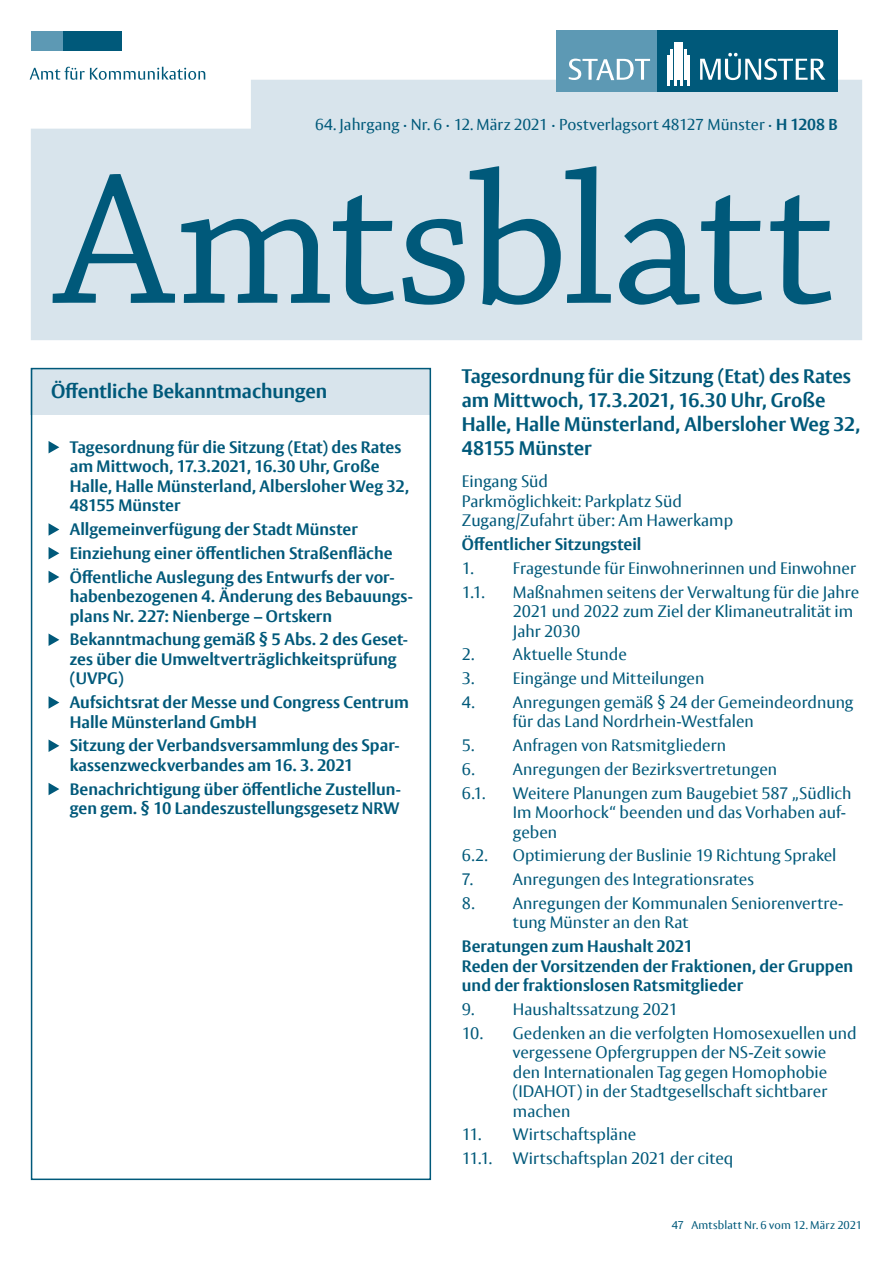
<style>
.page{position:relative;width:893px;height:1263px;background:#fff}
.page>*{position:absolute;margin:0;border:0;box-sizing:border-box;transform-origin:0 0}
.t1{font:195px "Chaparral Pro";letter-spacing:-.015em;color:#00597a}
.t2{font:700 19.5px/24px "Vesta Pro";letter-spacing:-.005em;color:#00597a}
.t3{font:16.5px/19.5px "Vesta Pro";color:#00597a}
.t4{font:700 16.5px/19.5px "Vesta Pro";color:#00597a}
.t5{font:15.75px "Vesta Pro";color:#00597a}
.t6{font:11.25px "Vesta Pro";letter-spacing:.015em;color:#00597a}
.s1{font-weight:700}
</style>
<div class="page">
<div style="left:31px;top:80px;width:831px;height:260px;background:#d8e4ec"></div>
<div style="left:31px;top:368px;width:400px;height:47px;background:#d8e4ec"></div>
<div style="left:31px;top:368px;width:400px;height:812px;border:2px solid #00597a"></div>
<svg style="left:49px;top:441px;width:10px;height:12px"></svg>
<svg style="left:49px;top:523px;width:10px;height:13px"></svg>
<svg style="left:49px;top:547px;width:10px;height:12px"></svg>
<svg style="left:49px;top:571px;width:10px;height:12px"></svg>
<svg style="left:49px;top:633px;width:10px;height:13px"></svg>
<svg style="left:49px;top:696px;width:10px;height:13px"></svg>
<svg style="left:49px;top:739px;width:10px;height:13px"></svg>
<svg style="left:49px;top:783px;width:10px;height:12px"></svg>
<div style="left:31px;top:31px;width:32px;height:20px;background:#5d99b4"></div>
<div style="left:63px;top:31px;width:58px;height:20px;background:#00597a"></div>
<svg style="left:30px;top:67px;width:175px;height:13px"></svg>
<div style="left:556px;top:31px;width:101px;height:61px;background:#5d99b4"></div>
<div style="left:657px;top:31px;width:181px;height:61px;background:#00597a"></div>
<hr style="left:667px;top:55px;width:2px;height:31px;background:#fff">
<hr style="left:671px;top:49px;width:2px;height:31px;background:#fff">
<hr style="left:674px;top:42px;width:2px;height:44px;background:#fff">
<hr style="left:677px;top:42px;width:3px;height:38px;background:#fff">
<hr style="left:681px;top:42px;width:2px;height:44px;background:#fff">
<hr style="left:684px;top:49px;width:2px;height:31px;background:#fff">
<hr style="left:688px;top:55px;width:2px;height:31px;background:#fff">
<svg style="left:569px;top:59px;width:81px;height:21px"></svg>
<svg style="left:700px;top:53px;width:125px;height:27px"></svg>
<p class="t5" style="left:315px;top:115px;width:524px">64. Jahrgang · Nr. 6 · 12. März 2021 · Postverlagsort 48127 Münster · <span class="s1">H 1208 B</span></p>
<h1 class="t1" style="left:55px;top:133px;width:781px">Amtsblatt</h1>
<h2 class="t2" style="left:51px;top:379px;width:278px">Öffentliche Bekanntmachungen</h2>
<p class="t4" style="left:70px;top:437px;width:341px">Tagesordnung für die Sitzung (Etat) des Rates am Mittwoch, 17.3.2021, 16.30 Uhr, Große Halle, Halle Münsterland, Albersloher Weg 32, 48155 Münster</p>
<p class="t4" style="left:70px;top:519px;width:290px">Allgemeinverfügung der Stadt Münster</p>
<p class="t4" style="left:70px;top:543px;width:324px">Einziehung einer öffentlichen Straßenfläche</p>
<p class="t4" style="left:70px;top:567px;width:345px">Öffentliche Auslegung des Entwurfs der vor&shy;habenbezogenen 4. Änderung des Bebauungs-</p>
<p class="t4" style="left:70px;top:630px;width:340px">Bekanntmachung gemäß § 5 Abs. 2 des Geset-</p>
<p class="t4" style="left:70px;top:606px;width:264px">plans Nr. 227: Nienberge – Ortskern</p>
<p class="t4" style="left:70px;top:649px;width:328px">zes über die Umweltverträglichkeitsprüfung (UVPG)</p>
<p class="t4" style="left:70px;top:692px;width:341px">Aufsichtsrat der Messe und Congress Centrum<br>Halle Münsterland GmbH</p>
<p class="t4" style="left:70px;top:755px;width:285px">kassenzweckverbandes am 16. 3. 2021</p>
<p class="t4" style="left:70px;top:798px;width:331px">gen gem. § 10 Landeszustellungsgesetz NRW</p>
<p class="t4" style="left:70px;top:736px;width:331px">Sitzung der Verbandsversammlung des Spar-</p>
<p class="t4" style="left:70px;top:779px;width:333px">Benachrichtigung über öffentliche Zustellun-</p>
<h3 class="t2" style="left:462px;top:364px;width:400px">Tagesordnung für die Sitzung (Etat) des Rates am Mittwoch, 17.3.2021, 16.30 Uhr, Große Halle, Halle Münsterland, Albersloher Weg 32, 48155 Münster</h3>
<p class="t3" style="left:462px;top:471px;width:273px">Eingang Süd<br>Parkmöglichkeit: Parkplatz Süd<br>Zugang/Zufahrt über: Am Hawerkamp</p>
<h4 class="t4" style="left:462px;top:534px;width:181px">Öffentlicher Sitzungsteil</h4>
<p class="t3" style="left:462px;top:558px;width:396px">1. Fragestunde für Einwohnerinnen und Einwohner</p>
<p class="t3" style="left:462px;top:582px;width:24px">1.1.</p>
<p class="t3" style="left:513px;top:582px;width:348px">Maßnahmen seitens der Verwaltung für die Jahre<br>2021 und 2022 zum Ziel der Klimaneutralität im<br>Jahr 2030</p>
<p class="t3" style="left:462px;top:644px;width:167px">2. Aktuelle Stunde</p>
<p class="t3" style="left:462px;top:668px;width:244px">3. Eingänge und Mitteilungen</p>
<p class="t3" style="left:513px;top:692px;width:342px;text-indent:-51px">4. Anregungen gemäß § 24 der Gemeindeordnung für das Land Nordrhein-Westfalen</p>
<p class="t3" style="left:462px;top:735px;width:266px">5. Anfragen von Ratsmitgliedern</p>
<p class="t3" style="left:462px;top:759px;width:317px">6. Anregungen der Bezirksvertretungen</p>
<p class="t3" style="left:462px;top:783px;width:25px">6.1.</p>
<p class="t3" style="left:513px;top:783px;width:340px">Weitere Planungen zum Baugebiet 587 „Südlich</p>
<p class="t3" style="left:513px;top:822px;width:46px">geben</p>
<p class="t3" style="left:462px;top:846px;width:27px">6.2.</p>
<p class="t3" style="left:513px;top:846px;width:325px">Optimierung der Buslinie 19 Richtung Sprakel</p>
<p class="t3" style="left:462px;top:869px;width:13px">7.</p>
<p class="t3" style="left:513px;top:869px;width:243px">Anregungen des Integrationsrates</p>
<p class="t3" style="left:513px;top:913px;width:177px">tung Münster an den Rat</p>
<h4 class="t4" style="left:462px;top:936px;width:393px">Beratungen zum Haushalt 2021<br>Reden der Vorsitzenden der Fraktionen, der Gruppen und der fraktionslosen Ratsmitglieder</h4>
<p class="t3" style="left:513px;top:1023px;width:345px;text-indent:-51px">10. Gedenken an die verfolgten Homosexuellen und vergessene Opfergruppen der NS-Zeit sowie den Internationalen Tag gegen Homophobie (IDAHOT) in der Stadtgesellschaft sichtbarer machen</p>
<p class="t3" style="left:462px;top:1125px;width:176px">11. Wirtschaftspläne</p>
<p class="t3" style="left:462px;top:1148px;width:32px">11.1.</p>
<p class="t3" style="left:513px;top:1148px;width:222px">Wirtschaftsplan 2021 der citeq</p>
<p class="t3" style="left:513px;top:802px;width:335px">Im Moorhock“ beenden und das Vorhaben auf-</p>
<p class="t3" style="left:462px;top:893px;width:383px">8. Anregungen der Kommunalen Seniorenvertre-</p>
<p class="t3" style="left:462px;top:999px;width:218px">9. Haushaltssatzung 2021</p>
<p class="t6" style="left:672px;top:1218px;width:192px">47 Amtsblatt Nr. 6 vom 12. März 2021</p>
</div>
